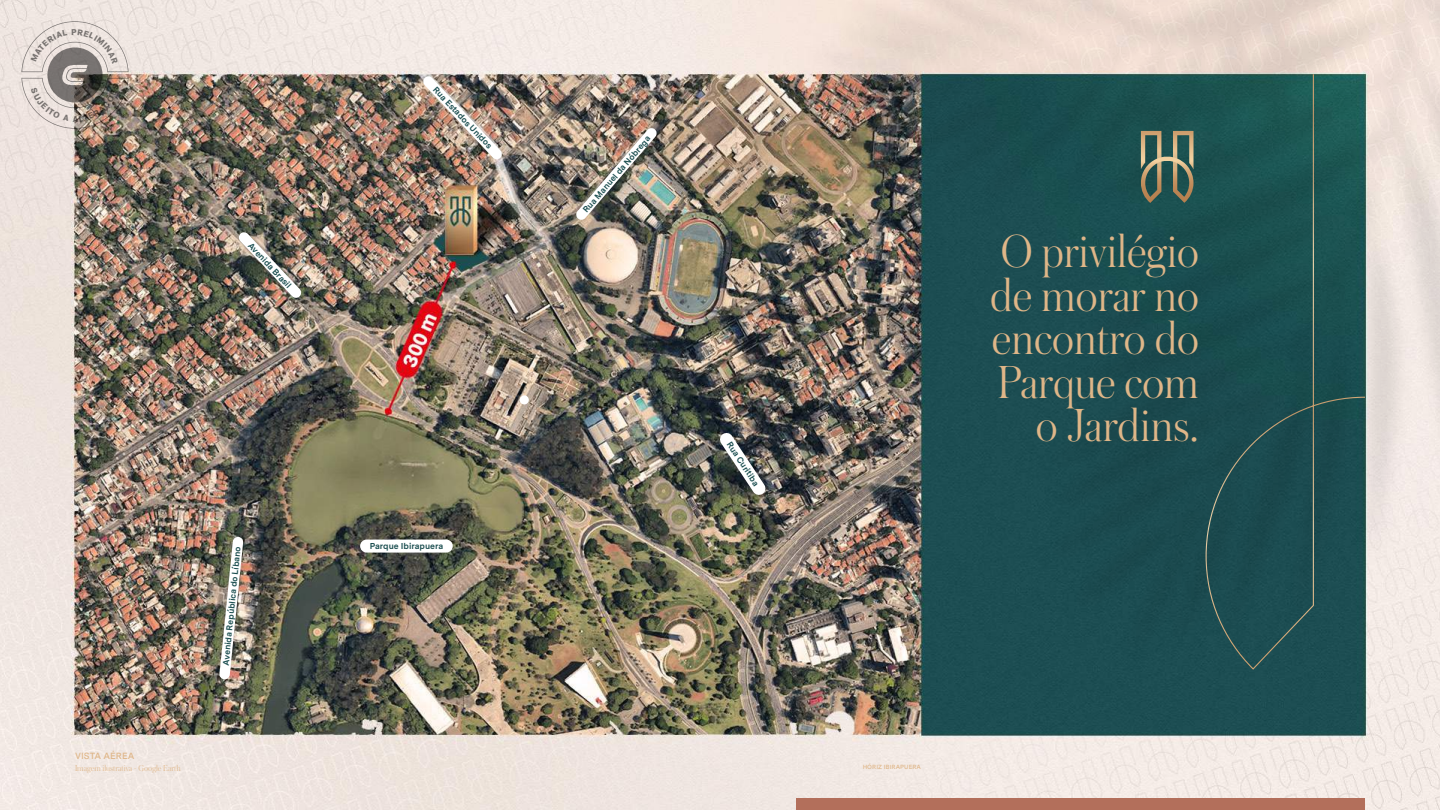
<style>
.page{position:relative;width:1440px;height:810px;background:#fff}
.page>*{position:absolute;margin:0;border:0;box-sizing:border-box;transform-origin:0 0}
.t1{font:300 48.75px/43.5px "Austin";color:#dfb688;text-align:right}
.t2{font:300 9px "Austin";color:#dfb688}
.t3{font:600 9px "Messina Sans";letter-spacing:.01em;color:#dfb688}
.t4{font:700 8.55px "Messina Sans";color:#1c4f51}
.t5{font:600 6px "Messina Sans";letter-spacing:.01em;color:#dfb688}
</style>
<div class="page">
<img style="left:0;top:0;width:1440px;height:810px">
<div style="left:520px;top:395px;width:9px;height:9px;background:#fff;border-radius:50%"></div>
<img style="left:423px;top:76px;width:79px;height:84px">
<img style="left:238px;top:232px;width:64px;height:66px">
<img style="left:576px;top:128px;width:81px;height:92px">
<div style="left:360px;top:540px;width:93px;height:13px;background:#fff;border-radius:7px"></div>
<svg style="left:719px;top:432px;width:47px;height:64px"></svg>
<img style="left:219px;top:537px;width:24px;height:143px">
<div style="left:797px;top:799px;width:568px;height:11px;background:#b36f5b"></div>
<img style="left:788px;top:0;width:652px;height:668px">
<svg style="left:1141px;top:131px;width:53px;height:72px"></svg>
<img style="left:21px;top:21px;width:108px;height:108px">
<p class="t4" style="left:254px;top:239px;width:61px;rotate:47deg">Avenida Brasil</p>
<p class="t4" style="left:439px;top:83px;width:84px;rotate:47deg">Rua Estados Unidos</p>
<p class="t3" style="left:75px;top:749px;width:61px">VISTA AÉREA</p>
<p class="t4" style="left:219px;top:665px;width:122px;rotate:-84deg">Avenida República do Líbano</p>
<p class="t4" style="left:370px;top:539px;width:75px">Parque Ibirapuera</p>
<p class="t4" style="left:580px;top:207px;width:100px;rotate:-49deg">Rua Manuel da Nóbrega</p>
<p class="t4" style="left:734px;top:439px;width:53px;rotate:57deg">Rua Curitiba</p>
<p class="t2" style="left:75px;top:762px;width:107px">Imagem ilustrativa - Google Earth</p>
<p class="t5" style="left:863px;top:763px;width:60px">HÓRIZ IBIRAPUERA</p>
<h1 class="t1" style="left:990px;top:228px;width:210px">O privilégio de morar no encontro do<br>Parque com o Jardins.</h1>
</div>
